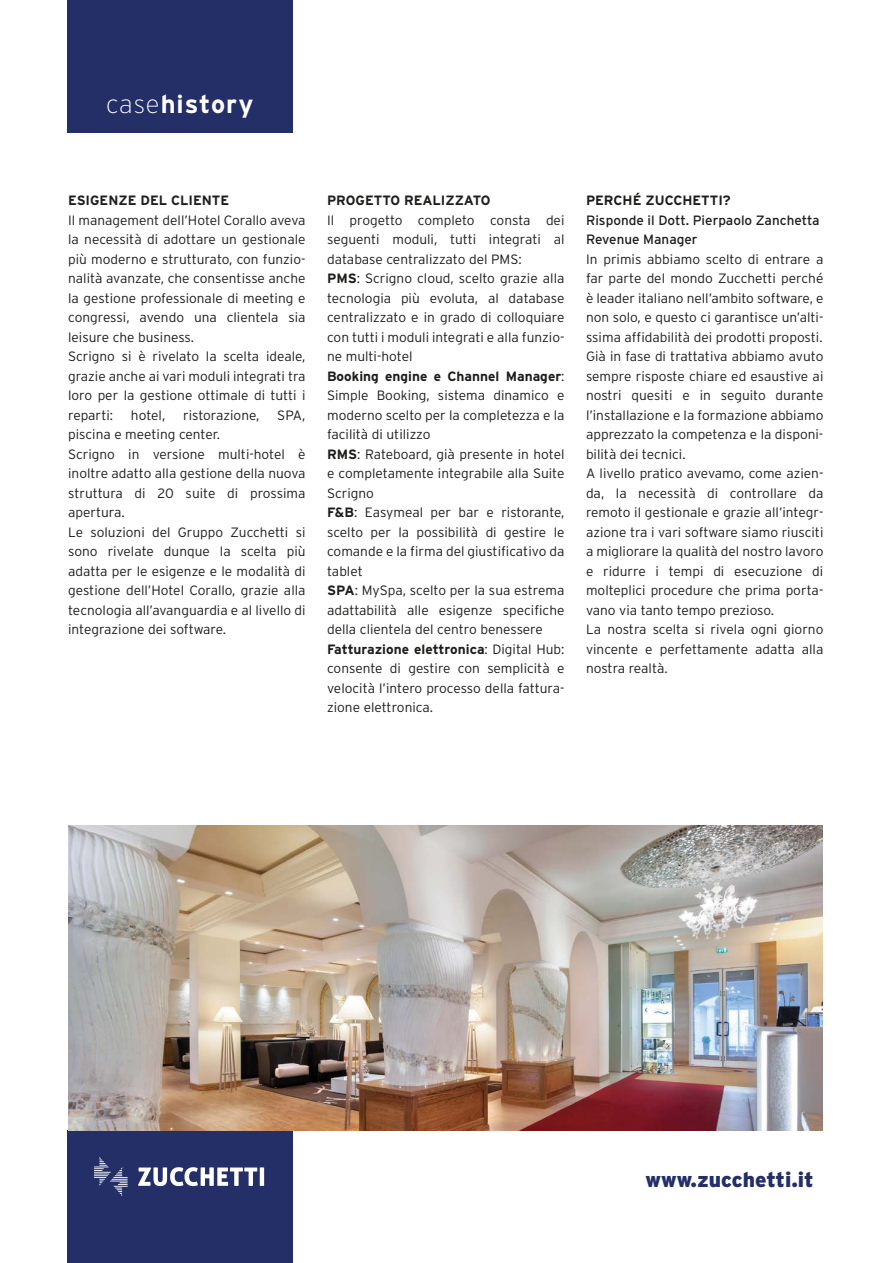
<style>
.page{position:relative;width:893px;height:1263px;background:#fff}
.page>*{position:absolute;margin:0;border:0;box-sizing:border-box;transform-origin:0 0}
.t1{font:700 25.5px "Interstate";letter-spacing:.04em;color:#fff}
.t2{font:900 21px "Interstate";color:#232f66}
.t3{font:300 13.5px/19.5px "Interstate";color:#1d1d1b}
.t4{font:700 13.5px "Interstate";color:#1d1d1b}
.t5{font:13.5px/19.5px "Interstate";color:#1d1d1b}
.s1{font-weight:200}
.s2{font-weight:700}
</style>
<div class="page">
<div style="left:68px;top:1131px;width:225px;height:132px;background:#232f66"></div>
<div style="left:67px;top:0;width:225px;height:132px;background:#232f66"></div>
<svg style="left:138px;top:1167px;width:126px;height:19px"></svg>
<svg style="left:94px;top:1157px;width:34px;height:39px"></svg>
<img style="left:68px;top:825px;width:755px;height:306px">
<h1 class="t1" style="left:106px;top:89px;width:149px"><span class="s1">case</span>history</h1>
<p class="t4" style="left:68px;top:193px;width:163px">ESIGENZE DEL CLIENTE</p>
<p class="t3" style="left:68px;top:210px;width:239px">Il management dell’Hotel Corallo aveva la necessità di adottare un gestionale più moderno e strutturato, con funzio&shy;nalità avanzate, che consentisse anche la gestione professionale di meeting e congressi, avendo una clientela sia leisure che business.<br>Scrigno si è rivelato la scelta ideale, grazie anche ai vari moduli integrati tra loro per la gestione ottimale di tutti i reparti:</p>
<p class="t3" style="left:131px;top:405px;width:36px">hotel,</p>
<p class="t3" style="left:183px;top:405px;width:78px">ristorazione,</p>
<p class="t3" style="left:277px;top:405px;width:30px">SPA,</p>
<p class="t3" style="left:68px;top:424px;width:239px">piscina e meeting center.<br>Scrigno in versione multi-hotel è inoltre adatto alla gestione della nuova struttura di 20 suite di prossima apertura.<br>Le soluzioni del Gruppo Zucchetti si sono rivelate dunque la scelta più adatta per le esigenze e le modalità di gestione dell’Hotel Corallo, grazie alla tecnologia all’avanguardia e al livello di integrazione dei software.</p>
<p class="t4" style="left:327px;top:193px;width:165px">PROGETTO REALIZZATO</p>
<p class="t3" style="left:327px;top:210px;width:239px">Il progetto completo consta dei seguenti moduli, tutti integrati al database centralizzato del PMS:<br><span class="s2">PMS</span>: Scrigno cloud, scelto grazie alla tecnologia più evoluta, al database centralizzato e in grado di colloquiare con tutti i moduli integrati e alla funzio&shy;ne multi-hotel<br><span class="s2">Booking engine e Channel Manager</span>:<br>Simple Booking, sistema dinamico e moderno scelto per la completezza e la facilità di utilizzo<br><span class="s2">RMS</span>: Rateboard, già presente in hotel e completamente integrabile alla Suite Scrigno<br><span class="s2">F&amp;B</span>: Easymeal per bar e ristorante, scelto per la possibilità di gestire le comande e la firma del giustificativo da tablet<br><span class="s2">SPA</span>: MySpa, scelto per la sua estrema adattabilità alle esigenze specifiche della clientela del centro benessere <span class="s2">Fatturazione elettronica</span>: Digital Hub: consente di gestire con semplicità e velocità l’intero processo della fattura&shy;zione elettronica.</p>
<p class="t4" style="left:586px;top:193px;width:146px">PERCHÉ ZUCCHETTI?</p>
<p class="t5" style="left:586px;top:210px;width:235px">Risponde il Dott. Pierpaolo Zanchetta<br>Revenue Manager</p>
<p class="t3" style="left:586px;top:249px;width:239px">In primis abbiamo scelto di entrare a far parte del mondo Zucchetti perché è leader italiano nell’ambito software, e non solo, e questo ci garantisce un’alti&shy;ssima affidabilità dei prodotti proposti.<br>Già in fase di trattativa abbiamo avuto sempre risposte chiare ed esaustive ai nostri quesiti e in seguito durante l’installazione e la formazione abbiamo apprezzato la competenza e la disponi&shy;bilità dei tecnici.<br>A livello pratico avevamo, come azien&shy;da, la necessità di controllare da remoto il gestionale e grazie all’integr&shy;azione tra i vari software siamo riusciti a migliorare la qualità del nostro lavoro e ridurre i tempi di esecuzione di molteplici procedure che prima porta&shy;vano via tanto tempo prezioso.<br>La nostra scelta si rivela ogni giorno vincente e perfettamente adatta alla nostra realtà.</p>
<h2 class="t2" style="left:645px;top:1167px;width:170px">www.zucchetti.it</h2>
</div>
